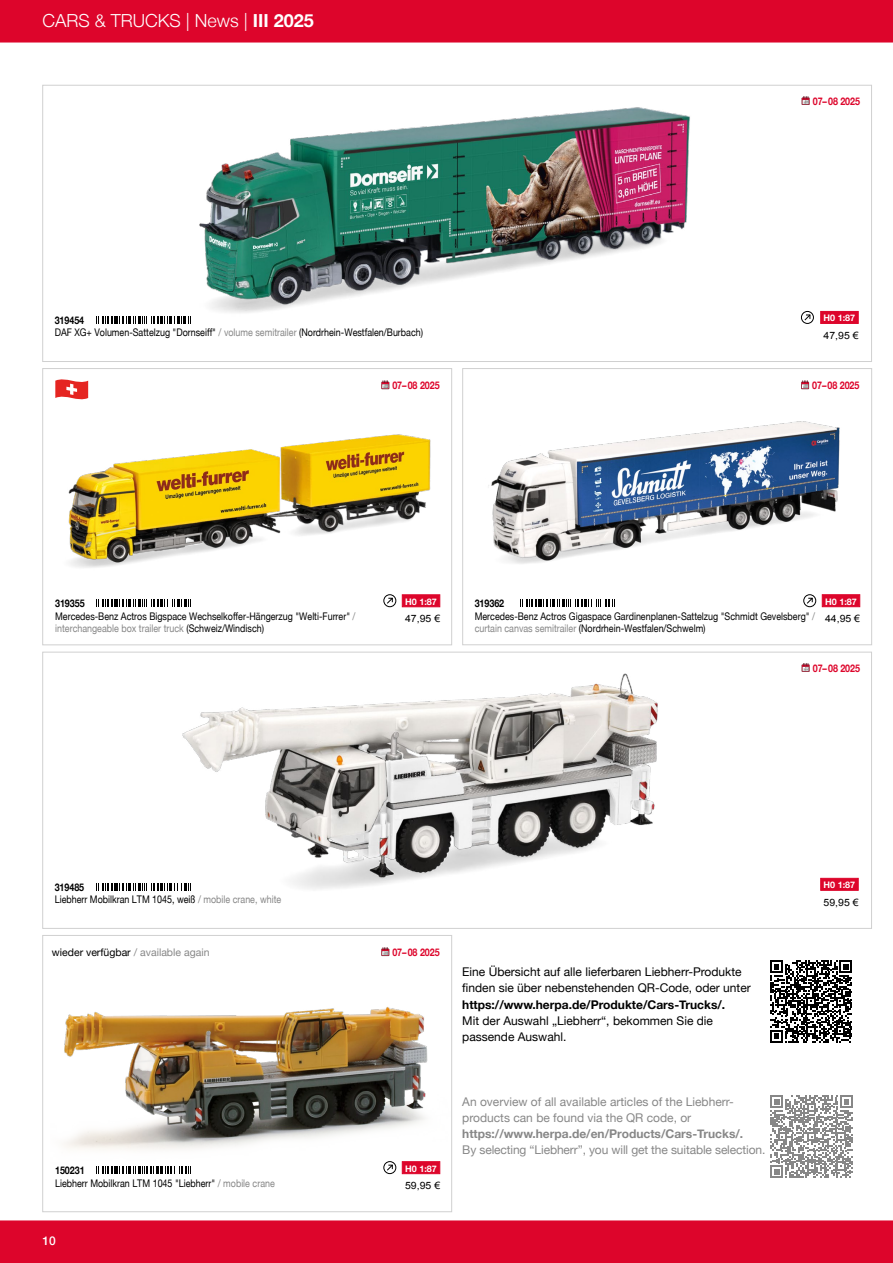
<style>
.page{position:relative;width:893px;height:1263px;background:#fff}
.page>*{position:absolute;margin:0;border:0;box-sizing:border-box;transform-origin:0 0}
.t1{font:300 18px "Helvetica Neue";color:#fff}
.t2{font:12px/16.2px "Helvetica Neue";color:#000}
.t3{font:12px/16.2px "Helvetica Neue";color:#878787}
.t4{font:700 12px "Helvetica Neue";color:#878787}
.t5{font:700 12px "Helvetica Neue";color:#000}
.t6{font:500 12px "Helvetica Neue";color:#fff}
.t7{font:10.5px/12.6px "Helvetica Neue";color:#000;scale:.85 1}
.t8{font:700 10.5px "Helvetica Neue";letter-spacing:-.005em;color:#dd052b;scale:.85 1}
.t9{font:700 10.5px "Helvetica Neue";letter-spacing:-.005em;color:#000;scale:.85 1}
.t10{font:10.5px "Helvetica Neue";color:#000}
.t11{font:10.05px "Arial";color:#000;scale:1.04 1}
.t12{font:700 9px "Helvetica Neue";color:#fff}
.s1{font-weight:700}
.s2{color:#878787}
</style>
<div class="page">
<img style="left:138px;top:107px;width:552px;height:217px">
<div style="left:820px;top:311px;width:39px;height:13px;background:#dd052b;border:1px solid #dd052b"></div>
<img style="left:68px;top:380px;width:373px;height:228px">
<div style="left:43px;top:368px;width:409px;height:277px;border:1px solid #d0d0d0"></div>
<img style="left:488px;top:382px;width:373px;height:226px">
<div style="left:462px;top:368px;width:410px;height:277px;border:1px solid #d0d0d0"></div>
<svg style="left:381px;top:380px;width:8px;height:9px"></svg>
<svg style="left:801px;top:380px;width:8px;height:9px"></svg>
<div style="left:822px;top:594px;width:38px;height:13px;background:#dd052b;border:1px solid #dd052b"></div>
<svg style="left:804px;top:595px;width:12px;height:12px"></svg>
<div style="left:803px;top:594px;width:13px;height:13px;border:1px solid #000;border-radius:50%"></div>
<svg style="left:806px;top:597px;width:7px;height:7px"></svg>
<div style="left:402px;top:594px;width:38px;height:13px;background:#dd052b;border:1px solid #dd052b"></div>
<svg style="left:384px;top:595px;width:12px;height:12px"></svg>
<div style="left:383px;top:594px;width:13px;height:13px;border:1px solid #000;border-radius:50%"></div>
<svg style="left:386px;top:597px;width:7px;height:7px"></svg>
<div style="left:801px;top:311px;width:13px;height:13px;border:1px solid #000;border-radius:50%"></div>
<svg style="left:804px;top:314px;width:7px;height:7px"></svg>
<img style="left:182px;top:673px;width:476px;height:216px">
<img style="left:64px;top:949px;width:377px;height:226px">
<div style="left:43px;top:935px;width:409px;height:277px;border:1px solid #d0d0d0"></div>
<svg style="left:770px;top:960px;width:82px;height:82px"></svg>
<svg style="left:770px;top:1095px;width:83px;height:83px"></svg>
<div style="left:820px;top:878px;width:39px;height:13px;background:#dd052b;border:1px solid #dd052b"></div>
<svg style="left:381px;top:947px;width:8px;height:9px"></svg>
<div style="left:402px;top:1161px;width:38px;height:13px;background:#dd052b;border:1px solid #dd052b"></div>
<svg style="left:384px;top:1161px;width:12px;height:12px"></svg>
<div style="left:383px;top:1161px;width:13px;height:13px;border:1px solid #000;border-radius:50%"></div>
<svg style="left:386px;top:1164px;width:7px;height:7px"></svg>
<svg style="left:802px;top:663px;width:8px;height:9px"></svg>
<div style="left:0;top:0;width:893px;height:43px;background:#dd052b"></div>
<div style="left:0;top:1220px;width:893px;height:43px;background:#dd052b"></div>
<svg style="left:55px;top:379px;width:33px;height:20px"></svg>
<svg style="left:802px;top:96px;width:8px;height:9px"></svg>
<svg style="left:96px;top:1166px;width:95px;height:8px"></svg>
<svg style="left:96px;top:883px;width:95px;height:8px"></svg>
<svg style="left:96px;top:316px;width:95px;height:7px"></svg>
<svg style="left:96px;top:600px;width:95px;height:7px"></svg>
<svg style="left:520px;top:600px;width:95px;height:7px"></svg>
<h1 class="t1" style="left:43px;top:6px;width:273px">CARS &amp; TRUCKS | News | <span class="s1">III 2025</span></h1>
<p class="t8" style="left:813px;top:93px;width:57px">07–08 2025</p>
<p class="t9" style="left:55px;top:312px;width:36px">319454</p>
<p class="t12" style="left:824px;top:311px;width:33px">H0 1:87</p>
<p class="t7" style="left:55px;top:326px;width:435px">DAF XG+ Volumen-Sattelzug "Dornseiff" <span class="s2">/ volume semitrailer</span> (Nordrhein-Westfalen/Burbach)</p>
<p class="t11" style="left:824px;top:329px;width:35px">47,95 €</p>
<p class="t8" style="left:392px;top:377px;width:57px">07–08 2025</p>
<p class="t8" style="left:812px;top:377px;width:57px">07–08 2025</p>
<p class="t9" style="left:475px;top:595px;width:36px">319362</p>
<p class="t12" style="left:825px;top:594px;width:33px">H0 1:87</p>
<p class="t7" style="left:475px;top:609px;width:402px">Mercedes-Benz Actros Gigaspace Gardinenplanen-Sattelzug "Schmidt Gevelsberg" <span class="s2">/ curtain canvas semitrailer</span> (Nordrhein-Westfalen/Schwelm)</p>
<p class="t9" style="left:55px;top:595px;width:36px">319355</p>
<p class="t12" style="left:405px;top:594px;width:33px">H0 1:87</p>
<p class="t7" style="left:55px;top:609px;width:355px">Mercedes-Benz Actros Bigspace Wechselkoffer-Hängerzug "Welti-Furrer" <span class="s2">/ interchangeable box trailer truck</span> (Schweiz/Windisch)</p>
<p class="t11" style="left:405px;top:612px;width:35px">47,95 €</p>
<p class="t11" style="left:825px;top:612px;width:35px">44,95 €</p>
<p class="t8" style="left:813px;top:660px;width:57px">07–08 2025</p>
<p class="t9" style="left:55px;top:878px;width:36px">319485</p>
<p class="t12" style="left:824px;top:878px;width:33px">H0 1:87</p>
<p class="t7" style="left:55px;top:893px;width:268px">Liebherr Mobilkran LTM 1045, weiß <span class="s2">/ mobile crane, white</span></p>
<p class="t11" style="left:824px;top:895px;width:35px">59,95 €</p>
<p class="t10" style="left:52px;top:944px;width:159px">wieder verfügbar <span class="s2">/ available again</span></p>
<p class="t8" style="left:392px;top:944px;width:57px">07–08 2025</p>
<p class="t9" style="left:55px;top:1162px;width:36px">150231</p>
<p class="t12" style="left:405px;top:1161px;width:33px">H0 1:87</p>
<p class="t7" style="left:55px;top:1176px;width:260px">Liebherr Mobilkran LTM 1045 "Liebherr" <span class="s2">/ mobile crane</span></p>
<p class="t11" style="left:405px;top:1179px;width:35px">59,95 €</p>
<p class="t6" style="left:43px;top:1231px;width:15px">10</p>
<p class="t2" style="left:462px;top:964px;width:290px">Eine Übersicht auf alle lieferbaren Liebherr-Produkte finden sie über nebenstehenden QR-Code, oder unter</p>
<p class="t5" style="left:462px;top:995px;width:264px">https://www.herpa.de/Produkte/Cars-Trucks/.</p>
<p class="t2" style="left:462px;top:1013px;width:252px">Mit der Auswahl „Liebherr“, bekommen Sie die passende Auswahl.</p>
<p class="t3" style="left:462px;top:1094px;width:273px">An overview of all available articles of the Liebherr&shy;products can be found via the QR code, or</p>
<p class="t4" style="left:462px;top:1124px;width:282px">https://www.herpa.de/en/Products/Cars-Trucks/.</p>
<p class="t3" style="left:462px;top:1143px;width:305px">By selecting “Liebherr”, you will get the suitable selection.</p>
</div>
